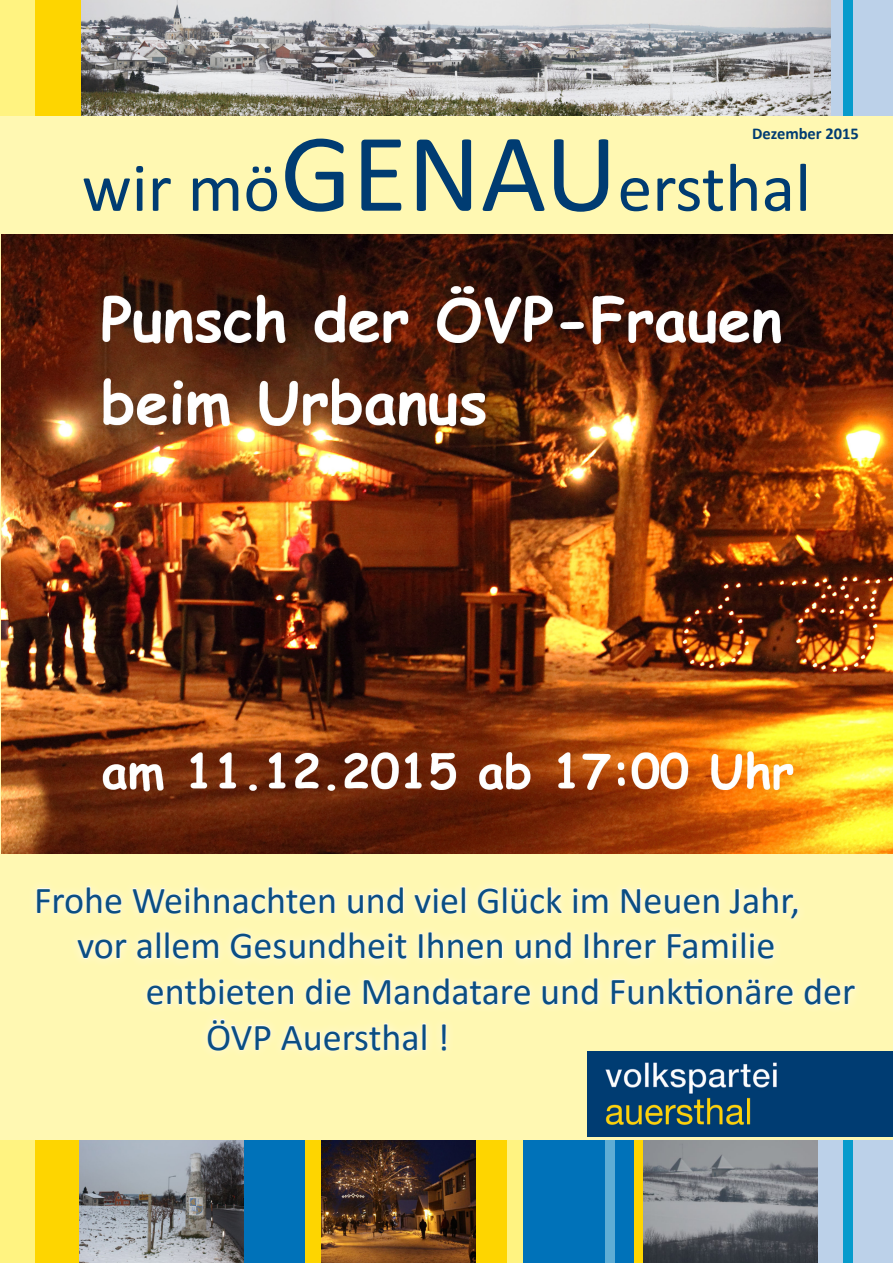
<style>
.page{position:relative;width:893px;height:1263px;background:#fff}
.page>*{position:absolute;margin:0;border:0;box-sizing:border-box;transform-origin:0 0}
.t1{font:69px "Calibri";color:#003c72}
.t2{font:38.1px "Calibri";color:#0b4e82}
.t3{font:700 16.5px "Calibri";color:#003c72}
.s1{font-size:112.5px}
</style>
<div class="page">
<img style="left:643px;top:1139px;width:175px;height:124px">
<img style="left:79px;top:1139px;width:166px;height:124px">
<img style="left:321px;top:1139px;width:155px;height:124px">
<img style="left:81px;top:0;width:750px;height:116px">
<div style="left:35px;top:0;width:46px;height:121px;background:#fed500"></div>
<div style="left:0;top:0;width:35px;height:121px;background:#fff381"></div>
<div style="left:831px;top:0;width:12px;height:121px;background:#bcd1e9"></div>
<div style="left:852px;top:0;width:41px;height:121px;background:#bcd1e9"></div>
<div style="left:843px;top:0;width:9px;height:121px;background:#079bcc"></div>
<div style="left:35px;top:1136px;width:44px;height:127px;background:#fed500"></div>
<div style="left:305px;top:1136px;width:16px;height:127px;background:#fed500"></div>
<div style="left:476px;top:1136px;width:32px;height:127px;background:#fed500"></div>
<div style="left:634px;top:1136px;width:9px;height:127px;background:#fed500"></div>
<div style="left:0;top:1136px;width:35px;height:127px;background:#fff381"></div>
<div style="left:245px;top:1136px;width:60px;height:127px;background:#0072b9"></div>
<div style="left:523px;top:1136px;width:82px;height:127px;background:#0072b9"></div>
<div style="left:508px;top:1136px;width:15px;height:127px;background:#fff381"></div>
<div style="left:614px;top:1136px;width:20px;height:127px;background:#0072b9"></div>
<div style="left:605px;top:1136px;width:9px;height:127px;background:#5fadd5"></div>
<div style="left:818px;top:1136px;width:25px;height:127px;background:#bcd1e9"></div>
<div style="left:852px;top:1136px;width:41px;height:127px;background:#bcd1e9"></div>
<div style="left:843px;top:1136px;width:9px;height:127px;background:#079bcc"></div>
<div style="left:0;top:116px;width:893px;height:1023px;background:#fff8b2"></div>
<img style="left:587px;top:1052px;width:306px;height:85px">
<img style="left:1px;top:235px;width:892px;height:618px">
<div style="left:27px;top:877px;width:837px;height:181px;background:#fff8b2"></div>
<svg style="left:36px;top:886px;width:86px;height:28px"></svg>
<svg style="left:132px;top:886px;width:203px;height:28px"></svg>
<svg style="left:348px;top:886px;width:56px;height:28px"></svg>
<svg style="left:414px;top:886px;width:52px;height:28px"></svg>
<svg style="left:478px;top:886px;width:85px;height:28px"></svg>
<svg style="left:573px;top:887px;width:36px;height:26px"></svg>
<svg style="left:622px;top:888px;width:98px;height:26px"></svg>
<svg style="left:730px;top:886px;width:68px;height:33px"></svg>
<svg style="left:77px;top:939px;width:50px;height:20px"></svg>
<svg style="left:137px;top:932px;width:82px;height:27px"></svg>
<svg style="left:230px;top:932px;width:177px;height:27px"></svg>
<svg style="left:419px;top:932px;width:84px;height:27px"></svg>
<svg style="left:516px;top:932px;width:55px;height:27px"></svg>
<svg style="left:585px;top:932px;width:72px;height:27px"></svg>
<svg style="left:668px;top:932px;width:106px;height:27px"></svg>
<svg style="left:147px;top:977px;width:147px;height:28px"></svg>
<svg style="left:306px;top:977px;width:45px;height:28px"></svg>
<svg style="left:363px;top:977px;width:168px;height:28px"></svg>
<svg style="left:542px;top:977px;width:56px;height:28px"></svg>
<svg style="left:611px;top:977px;width:183px;height:28px"></svg>
<svg style="left:804px;top:977px;width:52px;height:28px"></svg>
<svg style="left:207px;top:1019px;width:64px;height:32px"></svg>
<svg style="left:281px;top:1023px;width:145px;height:28px"></svg>
<svg style="left:441px;top:1023px;width:6px;height:28px"></svg>
<p class="t3" style="left:752px;top:122px;width:108px">Dezember 2015</p>
<p class="t1" style="left:82px;top:140px;width:731px">wir mö<span class="s1">GENAU</span>ersthal</p>
<p class="t2" style="left:34px;top:873px;width:767px">Frohe Weihnachten und viel Glück im Neuen Jahr,</p>
<p class="t2" style="left:77px;top:919px;width:700px">vor allem Gesundheit Ihnen und Ihrer Familie</p>
<p class="t2" style="left:146px;top:965px;width:711px">entbieten die Mandatare und Funktionäre der</p>
<p class="t2" style="left:206px;top:1010px;width:245px">ÖVP Auersthal !</p>
</div>
